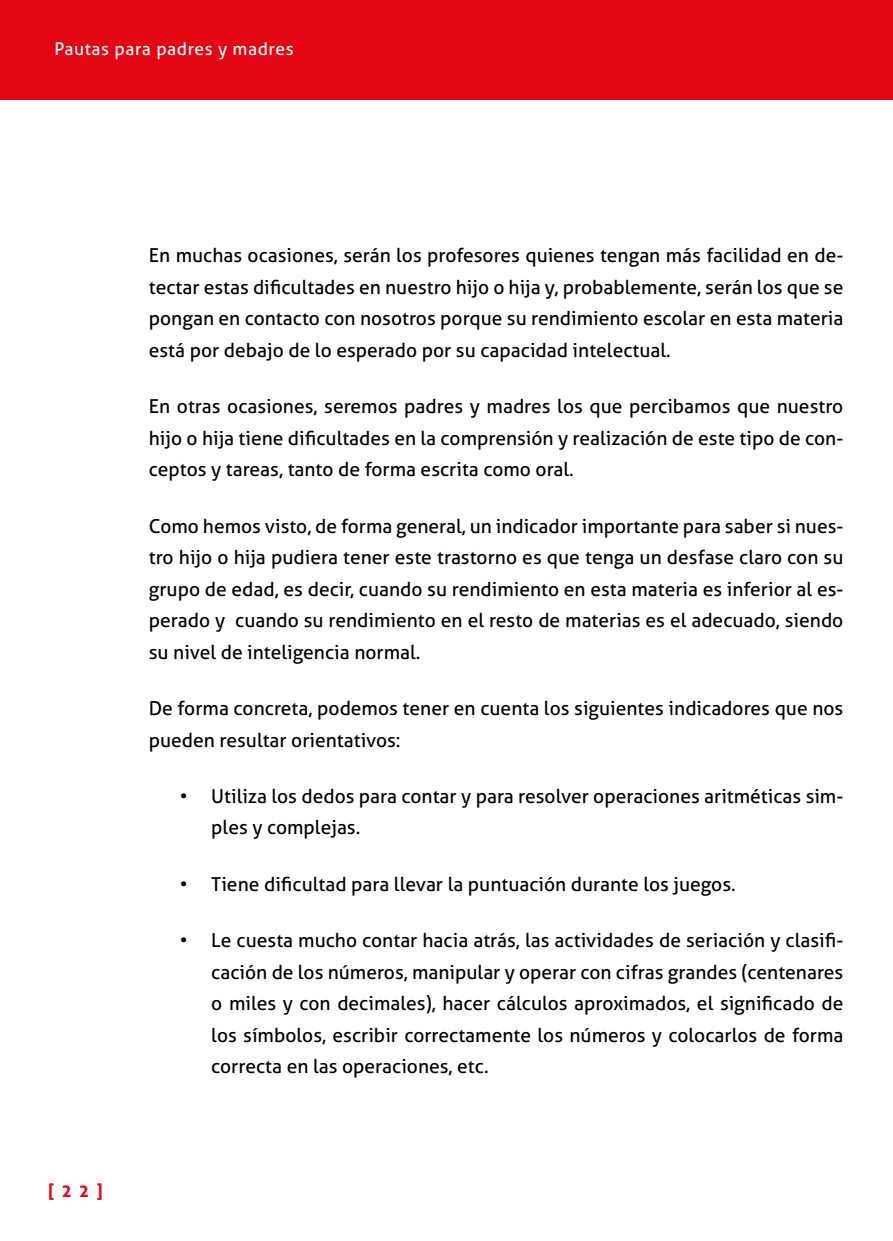
<style>
.page{position:relative;width:893px;height:1241px;background:#fff}
.page>*{position:absolute;margin:0;border:0;box-sizing:border-box;transform-origin:0 0}
.t1{font:19.25px/31.5px "Aller";color:#000;text-align:justify}
.t2{font:17.5px "Aller";letter-spacing:.035em;color:#fff}
.t3{font:700 17.5px "Aller";color:#e30613}
</style>
<div class="page">
<div style="left:0;top:0;width:893px;height:99px;background:#e30613"></div>
<p class="t2" style="left:54px;top:38px;width:241px">Pautas para padres y madres</p>
<p class="t3" style="left:48px;top:1179px;width:56px">[22]</p>
<p class="t1" style="left:149px;top:240px;width:696px">En muchas ocasiones, serán los profesores quienes tengan más facilidad en de&shy;tectar estas dificultades en nuestro hijo o hija y, probablemente, serán los que se pongan en contacto con nosotros porque su rendimiento escolar en esta materia está por debajo de lo esperado por su capacidad intelectual.</p>
<p class="t1" style="left:149px;top:390px;width:696px">En otras ocasiones, seremos padres y madres los que percibamos que nuestro hijo o hija tiene dificultades en la comprensión y realización de este tipo de con&shy;ceptos y tareas, tanto de forma escrita como oral.</p>
<p class="t1" style="left:149px;top:510px;width:696px">Como hemos visto, de forma general, un indicador importante para saber si nues&shy;tro hijo o hija pudiera tener este trastorno es que tenga un desfase claro con su grupo de edad, es decir, cuando su rendimiento en esta materia es inferior al es&shy;perado y cuando su rendimiento en el resto de materias es el adecuado, siendo su nivel de inteligencia normal.</p>
<p class="t1" style="left:149px;top:692px;width:696px">De forma concreta, podemos tener en cuenta los siguientes indicadores que nos pueden resultar orientativos:</p>
<p class="t1" style="left:211px;top:780px;width:634px;text-indent:-31px">• Utiliza los dedos para contar y para resolver operaciones aritméticas sim&shy;ples y complejas.</p>
<p class="t1" style="left:180px;top:868px;width:557px">• Tiene dificultad para llevar la puntuación durante los juegos.</p>
<p class="t1" style="left:211px;top:924px;width:634px;text-indent:-31px">• Le cuesta mucho contar hacia atrás, las actividades de seriación y clasifi&shy;cación de los números, manipular y operar con cifras grandes (centenares o miles y con decimales), hacer cálculos aproximados, el significado de los símbolos, escribir correctamente los números y colocarlos de forma correcta en las operaciones, etc.</p>
</div>
